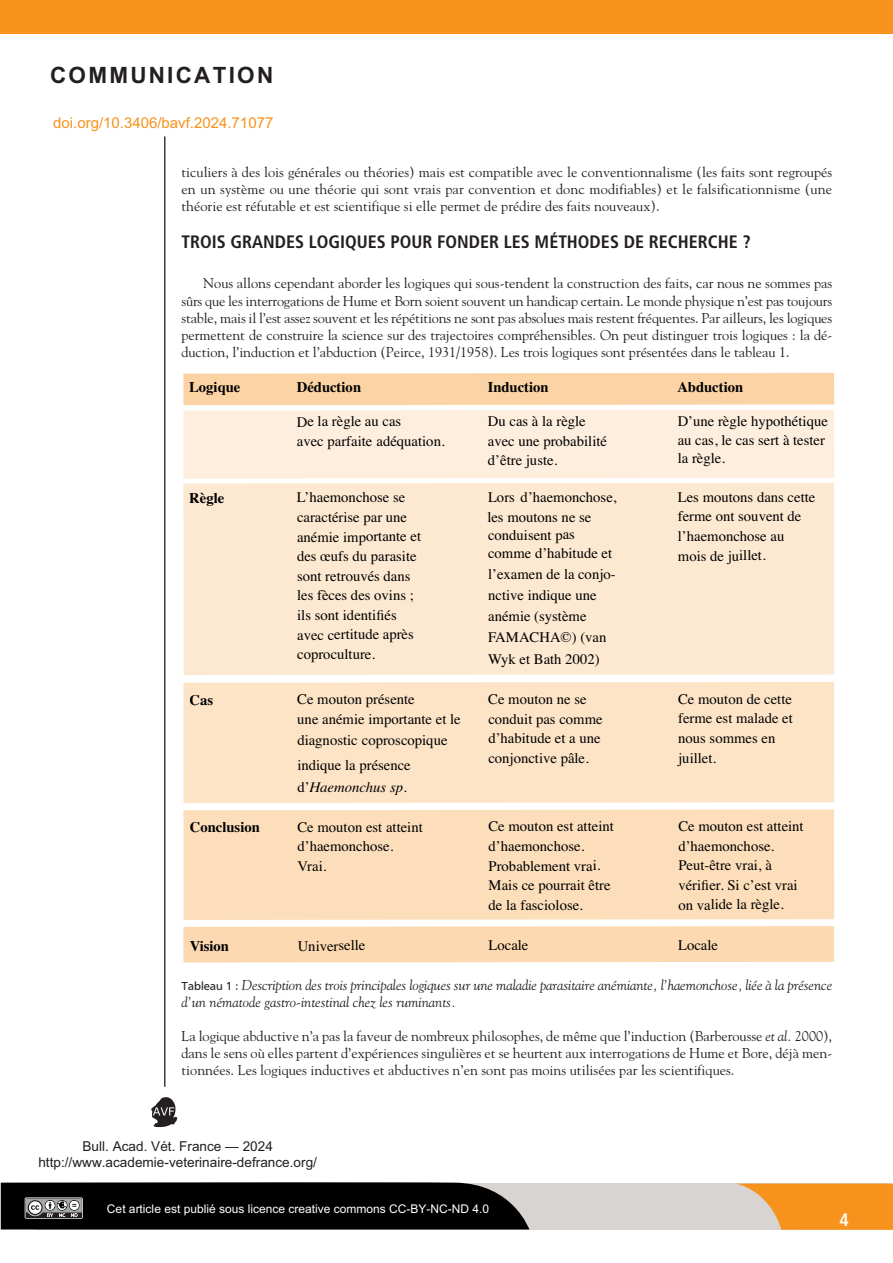
<style>
.page{position:relative;width:893px;height:1263px;background:#fff}
.page>*{position:absolute;margin:0;border:0;box-sizing:border-box;transform-origin:0 0}
.t1{font:700 22.5px "Arial";letter-spacing:.1em;color:#231f20}
.t2{font:700 condensed 18px "Frutiger";color:#231f20}
.t3{font:700 condensed 18px "Frutiger";color:#fff}
.t4{font:15px "Arial";color:#f7931d}
.t5{font:14.7px/19.6px "Times";color:#000}
.t6{font:700 14.7px "Times";letter-spacing:-.005em;color:#000}
.t7{font:italic 14.7px "Times";letter-spacing:-.005em;color:#000}
.t8{font:14.25px/17.1px "Goudy";color:#231f20;text-align:justify}
.t9{font:italic 14.25px/17.1px "Goudy";letter-spacing:-.005em;color:#231f20}
.t10{font:13.65px/16.4px "Arial";color:#231f20;text-align:center}
.t11{font:12px "Arial";color:#fff}
.s1{font-style:normal}
.s2{font-family:"Frutiger";font-style:normal;font-size:12px}
.s3{font-style:italic}
</style>
<div class="page">
<div style="left:35px;top:1183px;width:856px;height:47px;background:#d7d4d2"></div>
<svg style="left:736px;top:1183px;width:157px;height:47px"></svg>
<svg style="left:151px;top:1097px;width:26px;height:30px"></svg>
<div style="left:0;top:0;width:893px;height:34px;background:#f7931d"></div>
<hr style="left:164px;top:136px;width:1px;height:951px;background:#231f20">
<svg style="left:1px;top:1182px;width:528px;height:47px;background:#101010"></svg>
<svg style="left:183px;top:373px;width:651px;height:106px;background:#fce6ce"></svg>
<div style="left:183px;top:483px;width:651px;height:192px;background:#fde9d1"></div>
<div style="left:183px;top:682px;width:651px;height:121px;background:#fde4c7"></div>
<div style="left:183px;top:809px;width:651px;height:111px;background:#fcdebb"></div>
<div style="left:183px;top:926px;width:651px;height:36px;background:#fcd9b0"></div>
<h1 class="t1" style="left:50px;top:60px;width:225px">COMMUNICATION</h1>
<p class="t4" style="left:53px;top:114px;width:222px">doi.org/10.3406/bavf.2024.71077</p>
<p class="t8" style="left:182px;top:163px;width:652px">ticuliers à des lois générales ou théories) mais est compatible avec le conventionnalisme (les faits sont regroupés en un système ou une théorie qui sont vrais par convention et donc modifiables) et le falsificationnisme (une théorie est réfutable et est scientifique si elle permet de prédire des faits nouveaux).</p>
<p class="t2" style="left:182px;top:235px;width:571px">TROIS GRANDES LOGIQUES POUR FONDER LES MÉTHODES DE RECHERCHE ?</p>
<p class="t8" style="left:182px;top:275px;width:652px;text-indent:22px">Nous allons cependant aborder les logiques qui sous-tendent la construction des faits, car nous ne sommes pas sûrs que les interrogations de Hume et Born soient souvent un handicap certain. Le monde physique n’est pas toujours stable, mais il l’est assez souvent et les répétitions ne sont pas absolues mais restent fréquentes. Par ailleurs, les logiques permettent de construire la science sur des trajectoires compréhensibles. On peut distinguer trois logiques : la dé&shy;duction, l’induction et l’abduction (Peirce, 1931/1958). Les trois logiques sont présentées dans le tableau 1.</p>
<p class="t6" style="left:189px;top:373px;width:53px">Logique</p>
<p class="t6" style="left:297px;top:373px;width:66px">Déduction</p>
<p class="t6" style="left:488px;top:373px;width:63px">Induction</p>
<p class="t6" style="left:677px;top:372px;width:68px">Abduction</p>
<p class="t5" style="left:297px;top:410px;width:149px">De la règle au cas<br>avec parfaite adéquation.</p>
<p class="t5" style="left:488px;top:410px;width:121px">Du cas à la règle avec une probabilité d’être juste.</p>
<p class="t5" style="left:678px;top:410px;width:152px">D’une règle hypothétique au cas, le cas sert à tester</p>
<p class="t5" style="left:678px;top:447px;width:49px">la règle.</p>
<p class="t6" style="left:189px;top:483px;width:37px">Règle</p>
<p class="t5" style="left:297px;top:486px;width:126px">L’haemonchose se caractérise par une anémie importante et des œufs du parasite sont retrouvés dans les fèces des ovins ; ils sont identifiés avec certitude après coproculture.</p>
<p class="t5" style="left:487px;top:486px;width:131px">Lors d’haemonchose, les moutons ne se</p>
<p class="t5" style="left:488px;top:524px;width:126px;line-height:18.8px">conduisent pas comme d’habitude et</p>
<p class="t5" style="left:488px;top:562px;width:129px;line-height:21.3px">l’examen de la conjo&shy;nctive indique une anémie (système<br>FAMACHA©) (van<br>Wyk et Bath 2002)</p>
<p class="t5" style="left:678px;top:486px;width:139px">Les moutons dans cette ferme ont souvent de l’haemonchose au mois de juillet.</p>
<p class="t6" style="left:190px;top:685px;width:25px">Cas</p>
<p class="t5" style="left:297px;top:688px;width:165px">Ce mouton présente<br>une anémie importante et le</p>
<p class="t5" style="left:297px;top:726px;width:152px;line-height:24.8px">diagnostic coproscopique indique la présence</p>
<p class="t7" style="left:297px;top:774px;width:111px"><span class="s1">d’</span>Haemonchus sp.</p>
<p class="t5" style="left:488px;top:688px;width:116px">Ce mouton ne se conduit pas comme d’habitude et a une conjonctive pâle.</p>
<p class="t5" style="left:678px;top:688px;width:116px">Ce mouton de cette ferme est malade et nous sommes en juillet.</p>
<p class="t6" style="left:190px;top:813px;width:72px">Conclusion</p>
<p class="t5" style="left:297px;top:816px;width:127px">Ce mouton est atteint d’haemonchose.<br>Vrai.</p>
<p class="t5" style="left:488px;top:815px;width:127px">Ce mouton est atteint</p>
<p class="t5" style="left:678px;top:815px;width:127px">Ce mouton est atteint</p>
<p class="t5" style="left:489px;top:835px;width:124px">d’haemonchose.<br>Probablement vrai.<br>Mais ce pourrait être de la fasciolose.</p>
<p class="t5" style="left:678px;top:835px;width:121px">d’haemonchose.<br>Peut-être vrai, à vérifier. Si c’est vrai on valide la règle.</p>
<p class="t6" style="left:190px;top:932px;width:41px">Vision</p>
<p class="t5" style="left:298px;top:934px;width:69px">Universelle</p>
<p class="t5" style="left:489px;top:934px;width:41px">Locale</p>
<p class="t5" style="left:678px;top:934px;width:41px">Locale</p>
<p class="t9" style="left:182px;top:976px;width:652px"><span class="s2">Tableau 1</span> <span class="s1">:</span> Description des trois principales logiques sur une maladie parasitaire anémiante, l’haemonchose, liée à la présence d’un nématode gastro-intestinal chez les ruminants.</p>
<p class="t8" style="left:182px;top:1027px;width:652px">La logique abductive n’a pas la faveur de nombreux philosophes, de même que l’induction (Barberousse <span class="s3">et al.</span> 2000), dans le sens où elles partent d’expériences singulières et se heurtent aux interrogations de Hume et Bore, déjà men&shy;tionnées. Les logiques inductives et abductives n’en sont pas moins utilisées par les scientifiques.</p>
<p class="t10" style="left:38px;top:1138px;width:280px">Bull. Acad. Vét. France — 2024 http://www.academie-veterinaire-defrance.org/</p>
<p class="t11" style="left:107px;top:1201px;width:384px">Cet article est publié sous licence creative commons CC-BY-NC-ND 4.0</p>
<p class="t3" style="left:840px;top:1213px;width:11px">4</p>
</div>
